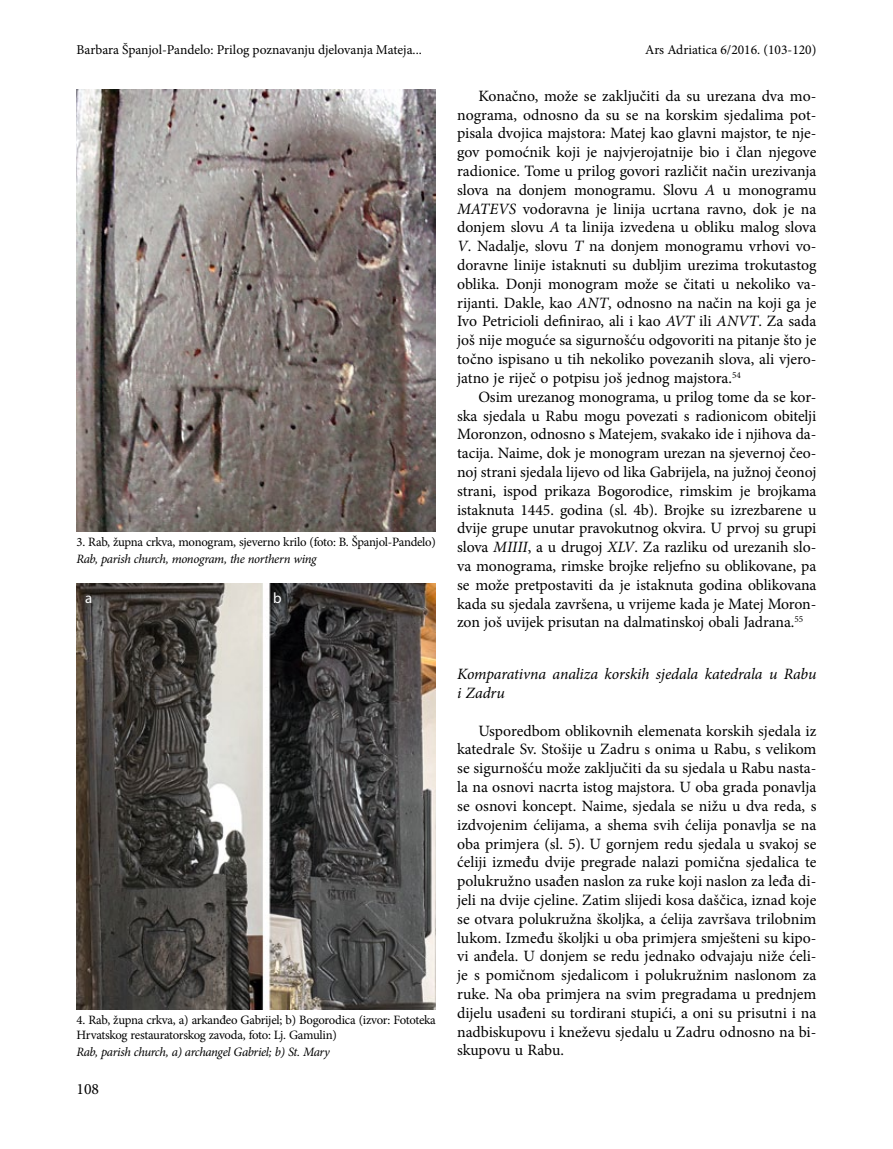
<style>
.page{position:relative;width:893px;height:1149px;background:#fff}
.page>*{position:absolute;margin:0;border:0;box-sizing:border-box;transform-origin:0 0}
.t1{font:15.75px/18.8px "Minion Pro";letter-spacing:-.005em;color:#000;text-align:justify}
.t2{font:italic 15.75px/18.8px "Minion Pro";letter-spacing:-.01em;color:#000}
.t3{font:15px "Myriad Pro";color:#fff}
.t4{font:13.5px "Minion Pro";color:#000}
.t5{font:12.75px/15px "Minion Pro";letter-spacing:-.025em;color:#000}
.t6{font:italic 12.75px "Minion Pro";letter-spacing:-.03em;color:#000}
.s1{font-style:italic}
</style>
<div class="page">
<img style="left:77px;top:89px;width:359px;height:442px">
<img style="left:77px;top:583px;width:359px;height:426px">
<p class="t4" style="left:77px;top:41px;width:347px">Barbara Španjol-Pandelo: Prilog poznavanju djelovanja Mateja...</p>
<p class="t4" style="left:645px;top:41px;width:173px">Ars Adriatica 6/2016. (103-120)</p>
<p class="t1" style="left:457px;top:86px;width:361px;text-indent:21px">Konačno, može se zaključiti da su urezana dva mo&shy;nograma, odnosno da su se na korskim sjedalima pot&shy;pisala dvojica majstora: Matej kao glavni majstor, te nje&shy;gov pomoćnik koji je najvjerojatnije bio i član njegove radionice. Tome u prilog govori različit način urezivanja slova na donjem monogramu. Slovu <span class="s1">A</span> u monogramu <span class="s1">MATEVS</span> vodoravna je linija ucrtana ravno, dok je na donjem slovu <span class="s1">A</span> ta linija izvedena u obliku malog slova <span class="s1">V</span>. Nadalje, slovu <span class="s1">T</span> na donjem monogramu vrhovi vo&shy;doravne linije istaknuti su dubljim urezima trokutastog oblika. Donji monogram može se čitati u nekoliko va&shy;rijanti. Dakle, kao <span class="s1">ANT</span>, odnosno na način na koji ga je Ivo Petricioli definirao, ali i kao <span class="s1">AVT</span> ili <span class="s1">ANVT</span>. Za sada još nije moguće sa sigurnošću odgovoriti na pitanje što je točno ispisano u tih nekoliko povezanih slova, ali vjero&shy;jatno je riječ o potpisu još jednog majstora.<sup>54</sup></p>
<p class="t1" style="left:457px;top:387px;width:361px;text-indent:21px">Osim urezanog monograma, u prilog tome da se kor&shy;ska sjedala u Rabu mogu povezati s radionicom obitelji Moronzon, odnosno s Matejem, svakako ide i njihova da&shy;tacija. Naime, dok je monogram urezan na sjevernoj čeo&shy;noj strani sjedala lijevo od lika Gabrijela, na južnoj čeonoj strani, ispod prikaza Bogorodice, rimskim je brojkama istaknuta 1445. godina (sl. 4b). Brojke su izrezbarene u dvije grupe unutar pravokutnog okvira. U prvoj su grupi slova <span class="s1">MIIII</span>, a u drugoj <span class="s1">XLV</span>. Za razliku od urezanih slo&shy;va monograma, rimske brojke reljefno su oblikovane, pa se može pretpostaviti da je istaknuta godina oblikovana kada su sjedala završena, u vrijeme kada je Matej Moron&shy;zon još uvijek prisutan na dalmatinskoj obali Jadrana.<sup>55</sup></p>
<p class="t2" style="left:457px;top:664px;width:361px">Komparativna analiza korskih sjedala katedrala u Rabu i Zadru</p>
<p class="t1" style="left:457px;top:721px;width:361px;text-indent:21px">Usporedbom oblikovnih elemenata korskih sjedala iz katedrale Sv. Stošije u Zadru s onima u Rabu, s velikom se sigurnošću može zaključiti da su sjedala u Rabu nasta&shy;la na osnovi nacrta istog majstora. U oba grada ponavlja se osnovi koncept. Naime, sjedala se nižu u dva reda, s izdvojenim ćelijama, a shema svih ćelija ponavlja se na oba primjera (sl. 5). U gornjem redu sjedala u svakoj se ćeliji između dvije pregrade nalazi pomična sjedalica te polukružno usađen naslon za ruke koji naslon za leđa di&shy;jeli na dvije cjeline. Zatim slijedi kosa daščica, iznad koje se otvara polukružna školjka, a ćelija završava trilobnim lukom. Između školjki u oba primjera smješteni su kipo&shy;vi anđela. U donjem se redu jednako odvajaju niže ćeli&shy;je s pomičnom sjedalicom i polukružnim naslonom za ruke. Na oba primjera na svim pregradama u prednjem dijelu usađeni su tordirani stupići, a oni su prisutni i na nadbiskupovu i kneževu sjedalu u Zadru odnosno na bi&shy;skupovu u Rabu.</p>
<p class="t5" style="left:77px;top:534px;width:361px">3. Rab, župna crkva, monogram, sjeverno krilo (foto: B. Španjol-Pandelo)</p>
<p class="t6" style="left:77px;top:550px;width:242px">Rab, parish church, monogram, the northern wing</p>
<p class="t3" style="left:85px;top:588px;width:9px">a</p>
<p class="t3" style="left:273px;top:588px;width:10px">b</p>
<p class="t5" style="left:77px;top:1011px;width:361px">4. Rab, župna crkva, a) arkanđeo Gabrijel; b) Bogorodica (izvor: Fototeka<br>Hrvatskog restauratorskog zavoda, foto: Lj. Gamulin)</p>
<p class="t6" style="left:77px;top:1042px;width:255px">Rab, parish church, a) archangel Gabriel; b) St. Mary</p>
<p class="t1" style="left:77px;top:1079px;width:24px">108</p>
</div>
